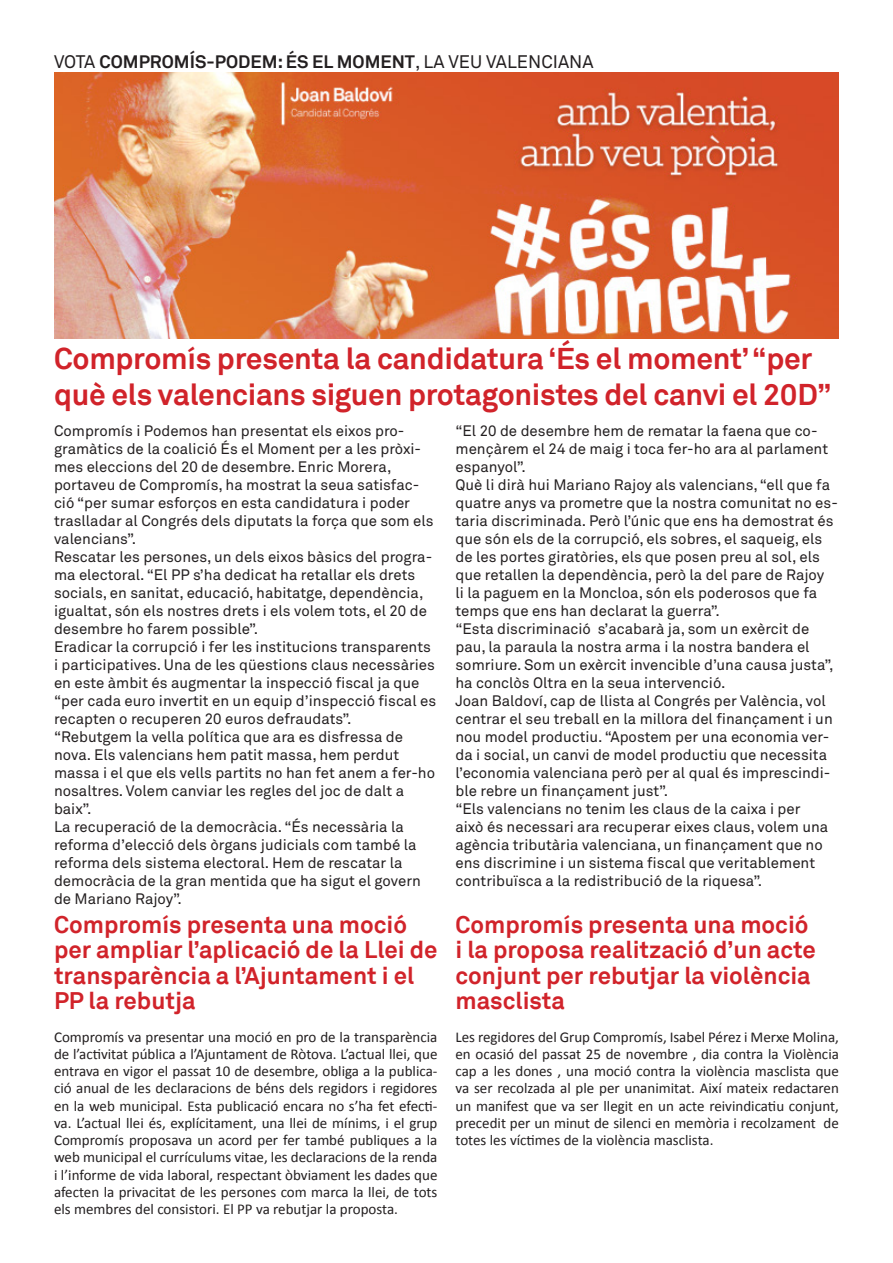
<style>
.page{position:relative;width:893px;height:1263px;background:#fff}
.page>*{position:absolute;margin:0;border:0;box-sizing:border-box;transform-origin:0 0}
.t1{font:700 30px/36px "Akkurat";letter-spacing:-.01em;color:#d1232a}
.t2{font:700 24px/25.5px "Akkurat";color:#d1232a}
.t3{font:700 18px "Akkurat";color:#231f20}
.t4{font:15px/18px "Akkurat Pro";color:#231f20}
.t5{font:15px/17.2px "Calibri";color:#231f20;text-align:justify}
.s1{font-family:"Akkurat Pro";font-weight:400}
</style>
<div class="page">
<img style="left:54px;top:72px;width:785px;height:266px">
<p class="t3" style="left:54px;top:50px;width:541px"><span class="s1">VOTA</span> COMPROMÍS-PODEM: ÉS EL MOMENT<span class="s1">, LA VEU VALENCIANA</span></p>
<p class="t1" style="left:54px;top:341px;width:779px">Compromís presenta la candidatura ‘És el moment’ “per què els valencians siguen protagonistes del canvi el 20D”</p>
<p class="t4" style="left:54px;top:422px;width:381px">Compromís i Podemos han presentat els eixos pro&shy;gramàtics de la coalició És el Moment per a les pròxi&shy;mes eleccions del 20 de desembre. Enric Morera, portaveu de Compromís, ha mostrat la seua satisfac&shy;ció “per sumar esforços en esta candidatura i poder traslladar al Congrés dels diputats la força que som els valencians”.</p>
<p class="t4" style="left:54px;top:548px;width:380px">Rescatar les persones, un dels eixos bàsics del progra&shy;ma electoral. “El PP s’ha dedicat ha retallar els drets socials, en sanitat, educació, habitatge, dependència, igualtat, són els nostres drets i els volem tots, el 20 de desembre ho farem possible”.</p>
<p class="t4" style="left:54px;top:638px;width:384px">Eradicar la corrupció i fer les institucions transparents i participatives. Una de les qüestions claus necessàries en este àmbit és augmentar la inspecció fiscal ja que “per cada euro invertit en un equip d’inspecció fiscal es recapten o recuperen 20 euros defraudats”.</p>
<p class="t4" style="left:54px;top:728px;width:383px">“Rebutgem la vella política que ara es disfressa de nova. Els valencians hem patit massa, hem perdut massa i el que els vells partits no han fet anem a fer-ho nosaltres. Volem canviar les regles del joc de dalt a baix”.</p>
<p class="t4" style="left:54px;top:818px;width:368px">La recuperació de la democràcia. “És necessària la reforma d’elecció dels òrgans judicials com també la reforma dels sistema electoral. Hem de rescatar la democràcia de la gran mentida que ha sigut el govern de Mariano Rajoy”.</p>
<p class="t2" style="left:54px;top:912px;width:385px">Compromís presenta una moció per ampliar l’aplicació de la Llei de transparència a l’Ajuntament i el<br>PP la rebutja</p>
<p class="t5" style="left:54px;top:1028px;width:385px">Compromís va presentar una moció en pro de la transparència de l’activitat pública a l’Ajuntament de Ròtova. L’actual llei, que entrava en vigor el passat 10 de desembre, obliga a la publica&shy;ció anual de les declaracions de béns dels regidors i regidores en la web municipal. Esta publicació encara no s’ha fet efecti&shy;va. L’actual llei és, explícitament, una llei de mínims, i el grup Compromís proposava un acord per fer també publiques a la web municipal el currículums vitae, les declaracions de la renda i l’informe de vida laboral, respectant òbviament les dades que afecten la privacitat de les persones com marca la llei, de tots els membres del consistori. El PP va rebutjar la proposta.</p>
<p class="t4" style="left:455px;top:422px;width:374px">“El 20 de desembre hem de rematar la faena que co&shy;mençàrem el 24 de maig i toca fer-ho ara al parlament espanyol”.</p>
<p class="t4" style="left:455px;top:476px;width:384px">Què li dirà hui Mariano Rajoy als valencians, “ell que fa quatre anys va prometre que la nostra comunitat no es&shy;taria discriminada. Però l’únic que ens ha demostrat és que són els de la corrupció, els sobres, el saqueig, els de les portes giratòries, els que posen preu al sol, els que retallen la dependència, però la del pare de Rajoy<br>li la paguem en la Moncloa, són els poderosos que fa temps que ens han declarat la guerra”.</p>
<p class="t4" style="left:455px;top:620px;width:379px">“Esta discriminació s’acabarà ja, som un exèrcit de pau, la paraula la nostra arma i la nostra bandera el somriure. Som un exèrcit invencible d’una causa justa”, ha conclòs Oltra en la seua intervenció.</p>
<p class="t4" style="left:455px;top:692px;width:379px">Joan Baldoví, cap de llista al Congrés per València, vol centrar el seu treball en la millora del finançament i un nou model productiu. “Apostem per una economia ver&shy;da i social, un canvi de model productiu que necessita l’economia valenciana però per al qual és imprescindi&shy;ble rebre un finançament just”.</p>
<p class="t4" style="left:455px;top:800px;width:374px">“Els valencians no tenim les claus de la caixa i per això és necessari ara recuperar eixes claus, volem una agència tributària valenciana, un finançament que no ens discrimine i un sistema fiscal que veritablement contribuïsca a la redistribució de la riquesa”.</p>
<p class="t2" style="left:455px;top:912px;width:362px">Compromís presenta una moció i la proposa realització d’un acte conjunt per rebutjar la violència masclista</p>
<p class="t5" style="left:455px;top:1028px;width:385px">Les regidores del Grup Compromís, Isabel Pérez i Merxe Molina, en ocasió del passat 25 de novembre , dia contra la Violència cap a les dones , una moció contra la violència masclista que va ser recolzada al ple per unanimitat. Així mateix redactaren un manifest que va ser llegit en un acte reivindicatiu conjunt, precedit per un minut de silenci en memòria i recolzament de totes les víctimes de la violència masclista.</p>
</div>
